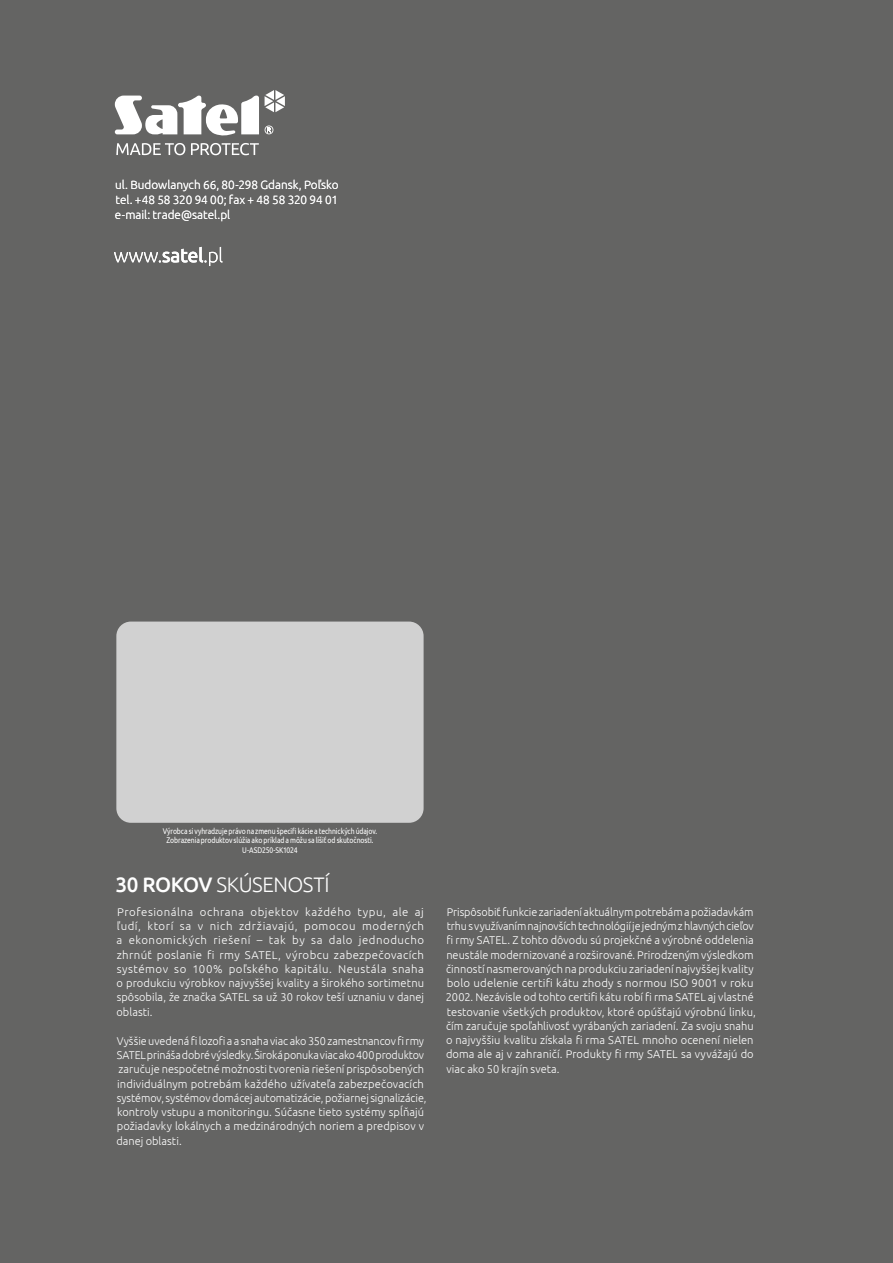
<style>
.page{position:relative;width:893px;height:1263px;background:#646463}
.page>*{position:absolute;margin:0;border:0;box-sizing:border-box;transform-origin:0 0}
.t1{font:300 21px "Ubuntu";letter-spacing:-.02em;color:#fff}
.t2{font:300 12px/15px "Ubuntu";color:#fff;text-align:justify}
.t3{font:300 11.25px/14.2px "Ubuntu";letter-spacing:.005em;color:#fff}
.t4{font:8.25px/9.9px "Ubuntu";letter-spacing:-.015em;color:#fff;text-align:center;scale:.83 1}
.s1{font-weight:500}
</style>
<div class="page">
<svg style="left:115px;top:95px;width:144px;height:41px"></svg>
<svg style="left:265px;top:90px;width:20px;height:22px"></svg>
<svg style="left:265px;top:125px;width:8px;height:9px"></svg>
<svg style="left:116px;top:143px;width:69px;height:12px"></svg>
<svg style="left:191px;top:143px;width:68px;height:12px"></svg>
<div style="left:116px;top:621px;width:308px;height:202px;background:#d1d1d1;border-radius:14px"></div>
<svg style="left:114px;top:247px;width:109px;height:19px"></svg>
<p class="t2" style="left:115px;top:177px;width:225px">ul. Budowlanych 66, 80-298 Gdansk, Poľsko tel. +48 58 320 94 00; fax + 48 58 320 94 01 e-mail: trade@satel.pl</p>
<p class="t4" style="left:163px;top:825px;width:260px">Výrobca si vyhradzuje právo na zmenu špecifi kácie a technických údajov.<br>Zobrazenia produktov slúžia ako príklad a môžu sa líšiť od skutočnosti.<br>U-ASD250-SK1024</p>
<h1 class="t1" style="left:116px;top:872px;width:216px"><span class="s1">30 ROKOV</span> SKÚSENOSTÍ</h1>
<p class="t3" style="left:116px;top:904px;width:309px;text-align:justify">Profesionálna ochrana objektov každého typu, ale aj ľudí, ktorí sa v nich zdržiavajú, pomocou moderných a ekonomických riešení – tak by sa dalo jednoducho zhrnúť poslanie fi rmy SATEL, výrobcu zabezpečovacích systémov so 100% poľského kapitálu. Neustála snaha o produkciu výrobkov najvyššej kvality a širokého sortimetnu spôsobila, že značka SATEL sa už 30 rokov teší uznaniu v danej oblasti.</p>
<p class="t3" style="left:116px;top:1033px;width:311px">Vyššie uvedená fi lozofi a a snaha viac ako 350 zamestnancov fi rmy SATEL prináša dobré výsledky. Široká ponuka viac ako 400 produktov zaručuje nespočetné možnosti tvorenia riešení prispôsobených individuálnym potrebám každého užívateľa zabezpečovacích systémov, systémov domácej automatizácie, požiarnej signalizácie, kontroly vstupu a monitoringu. Súčasne tieto systémy spĺňajú požiadavky lokálnych a medzinárodných noriem a predpisov v danej oblasti.</p>
<p class="t3" style="left:446px;top:904px;width:312px">Prispôsobiť funkcie zariadení aktuálnym potrebám a požiadavkám trhu s využívaním najnovších technológií je jedným z hlavných cieľov fi rmy SATEL. Z tohto dôvodu sú projekčné a výrobné oddelenia neustále modernizované a rozširované. Prirodzeným výsledkom činností nasmerovaných na produkciu zariadení najvyššej kvality bolo udelenie certifi kátu zhody s normou ISO 9001 v roku 2002. Nezávisle od tohto certifi kátu robí fi rma SATEL aj vlastné testovanie všetkých produktov, ktoré opúšťajú výrobnú linku, čím zaručuje spoľahlivosť vyrábaných zariadení. Za svoju snahu o najvyššiu kvalitu získala fi rma SATEL mnoho ocenení nielen doma ale aj v zahraničí. Produkty fi rmy SATEL sa vyvážajú do viac ako 50 krajín sveta.</p>
</div>
